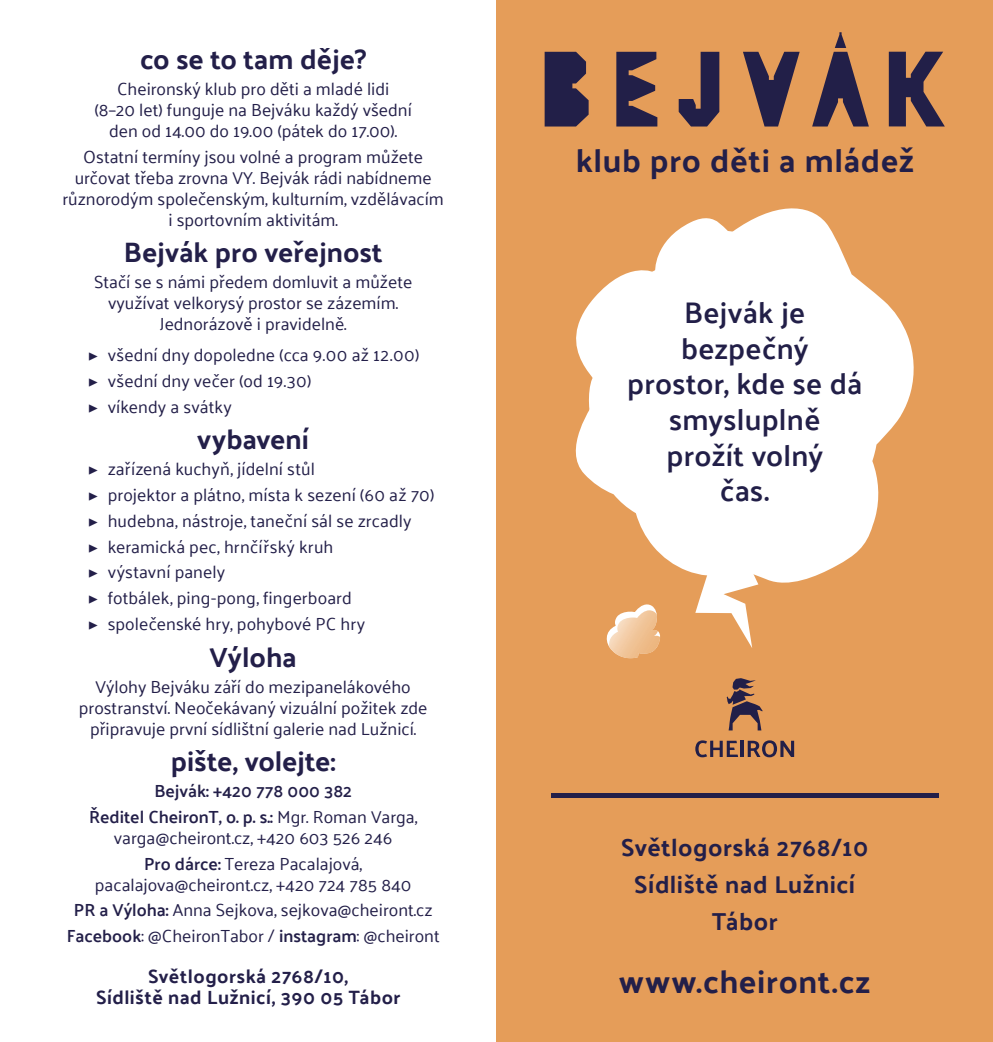
<style>
.page{position:relative;width:993px;height:1042px;background:#fff}
.page>*{position:absolute;margin:0;border:0;box-sizing:border-box;transform-origin:0 0}
.t1{font:700 32.38px "Palanquin";letter-spacing:.02em;color:#231f49}
.t2{font:600 29.75px/35.7px "Palanquin";letter-spacing:.01em;color:#221f48;text-align:center}
.t3{font:700 28px "Palanquin";color:#231f49}
.t4{font:700 24.5px/36.8px "Palanquin";letter-spacing:.02em;color:#231f49;text-align:center}
.t5{font:700 19.25px/21px "Palanquin";letter-spacing:.025em;color:#231f49;text-align:center}
.t6{font:17.5px/25.9px "Palanquin";color:#231f49;text-align:center}
.t7{font:600 17.5px/25.9px "Palanquin";color:#231f49;text-align:center}
.s1{font-family:"Minion Pro"}
.s2{font-weight:400}
.s3{font-weight:600}
</style>
<div class="page">
<div style="left:496px;top:0;width:496px;height:1042px;background:#e59d59"></div>
<svg style="left:695px;top:588px;width:58px;height:60px"></svg>
<svg style="left:743px;top:52px;width:56px;height:74px"></svg>
<svg style="left:544px;top:52px;width:44px;height:74px;background:#3a2e4a"></svg>
<svg style="left:616px;top:52px;width:41px;height:74px"></svg>
<svg style="left:678px;top:52px;width:41px;height:74px"></svg>
<svg style="left:888px;top:52px;width:56px;height:74px"></svg>
<svg style="left:812px;top:32px;width:56px;height:94px"></svg>
<svg style="left:695px;top:740px;width:42px;height:17px"></svg>
<hr style="left:740px;top:741px;width:3px;height:16px;background:#221f48">
<svg style="left:747px;top:740px;width:46px;height:17px"></svg>
<svg style="left:726px;top:678px;width:36px;height:52px"></svg>
<div style="left:551px;top:792px;width:387px;height:5px;background:#231f49"></div>
<svg style="left:575px;top:208px;width:339px;height:380px;fill:#fff"></svg>
<svg style="left:639px;top:265px;width:26px;height:39px"></svg>
<div style="left:704px;top:227px;width:56px;height:52px;background:#fff"></div>
<div style="left:587px;top:371px;width:41px;height:80px;background:#fff"></div>
<svg style="left:606px;top:604px;width:54px;height:55px"></svg>
<h3 class="t3" style="left:140px;top:43px;width:228px">co se to tam děje?</h3>
<p class="t6" style="left:94px;top:78px;width:319px;line-height:21px">Cheironský klub pro děti a mladé lidi<br>(8–20 let) funguje na Bejváku každý všední den od 14.00 do 19.00 (pátek do 17.00).</p>
<p class="t6" style="left:62px;top:146px;width:383px;line-height:21px">Ostatní termíny jsou volné a program můžete určovat třeba zrovna VY. Bejvák rádi nabídneme různorodým společenským, kulturním, vzdělávacím i sportovním aktivitám.</p>
<h3 class="t3" style="left:124px;top:236px;width:260px">Bejvák pro veřejnost</h3>
<p class="t6" style="left:94px;top:271px;width:319px;line-height:21px">Stačí se s námi předem domluvit a můžete využívat velkorysý prostor se zázemím.<br>Jednorázově i pravidelně.</p>
<p class="t6" style="left:88px;top:342px;width:333px;text-align:left"><span class="s1">▶</span> všední dny dopoledne (cca 9.00 až 12.00) <span class="s1">▶</span> všední dny večer (od 19.30)<br><span class="s1">▶</span> víkendy a svátky</p>
<h3 class="t3" style="left:197px;top:423px;width:113px">vybavení</h3>
<p class="t6" style="left:88px;top:456px;width:348px;text-align:left"><span class="s1">▶</span> zařízená kuchyň, jídelní stůl<br><span class="s1">▶</span> projektor a plátno, místa k sezení (60 až 70) <span class="s1">▶</span> hudebna, nástroje, taneční sál se zrcadly<br><span class="s1">▶</span> keramická pec, hrnčířský kruh<br><span class="s1">▶</span> výstavní panely<br><span class="s1">▶</span> fotbálek, ping-pong, fingerboard<br><span class="s1">▶</span> společenské hry, pohybové PC hry</p>
<h3 class="t3" style="left:209px;top:640px;width:89px">Výloha</h3>
<p class="t6" style="left:79px;top:676px;width:350px;line-height:21px">Výlohy Bejváku září do mezipanelákového prostranství. Neočekávaný vizuální požitek zde připravuje první sídlištní galerie nad Lužnicí.</p>
<h3 class="t3" style="left:171px;top:744px;width:166px">pište, volejte:</h3>
<p class="t7" style="left:89px;top:777px;width:329px">Bejvák: +420 778 000 382<br>Ředitel CheironT, o. p. s.: <span class="s2">Mgr. Roman Varga,</span></p>
<p class="t6" style="left:114px;top:824px;width:280px">varga@cheiront.cz, +420 603 526 246<br><span class="s3">Pro dárce:</span> Tereza Pacalajová,</p>
<p class="t6" style="left:67px;top:871px;width:374px">pacalajova@cheiront.cz, +420 724 785 840<br><span class="s3">PR a Výloha:</span> Anna Sejkova, sejkova@cheiront.cz<br><span class="s3">Facebook</span>: @CheironTabor / <span class="s3">instagram</span>: @cheiront</p>
<p class="t5" style="left:96px;top:966px;width:306px">Světlogorská 2768/10,<br>Sídliště nad Lužnicí, 390 05 Tábor</p>
<h1 class="t1" style="left:575px;top:142px;width:339px">klub pro děti a mládež</h1>
<h2 class="t2" style="left:627px;top:295px;width:236px">Bejvák je bezpečný prostor, kde se dá smysluplně prožít volný<br>čas.</h2>
<h3 class="t4" style="left:621px;top:829px;width:248px">Světlogorská 2768/10<br>Sídliště nad Lužnicí<br>Tábor</h3>
<h1 class="t1" style="left:619px;top:962px;width:252px">www.cheiront.cz</h1>
</div>
